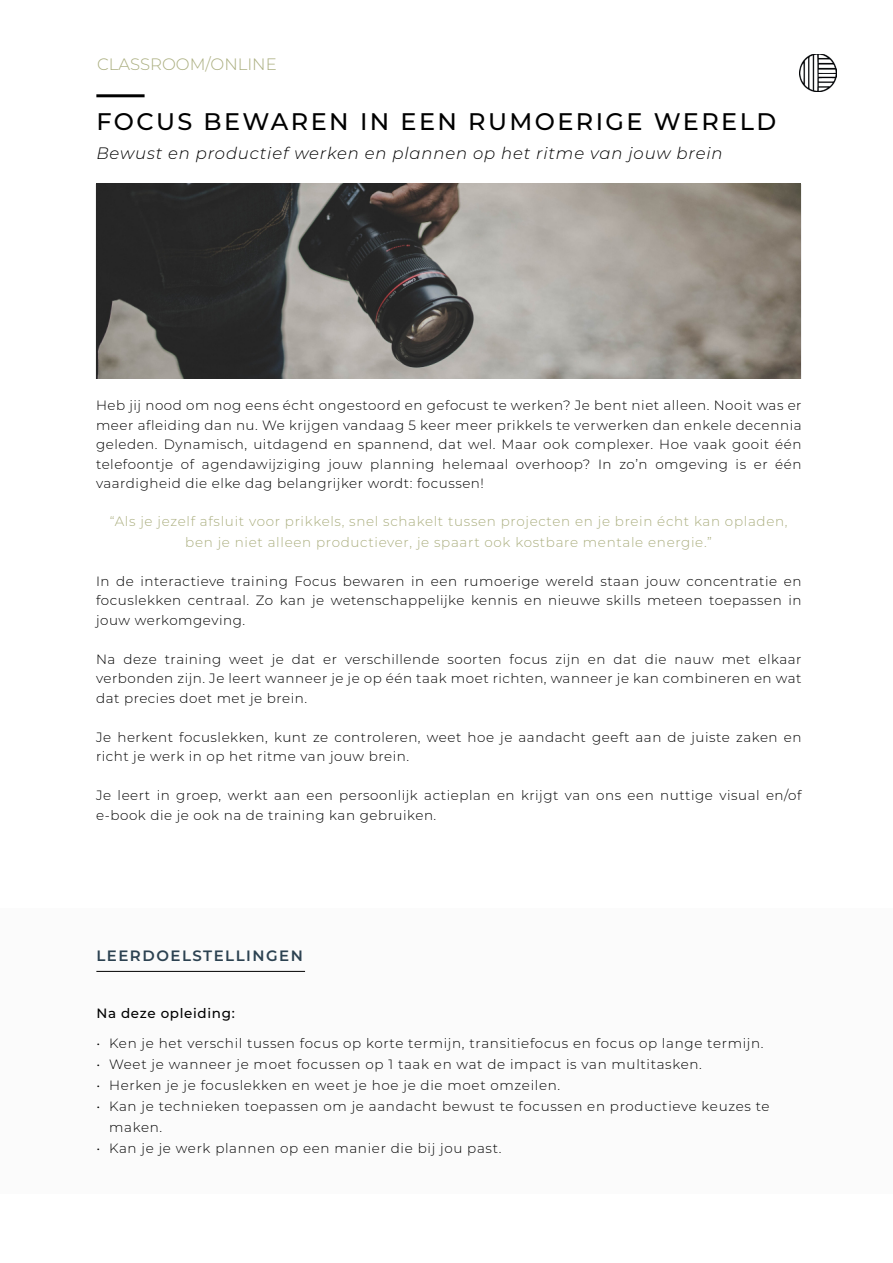
<style>
.page{position:relative;width:893px;height:1263px;background:#fff}
.page>*{position:absolute;margin:0;border:0;box-sizing:border-box;transform-origin:0 0}
.t1{font:500 24px "Montserrat";letter-spacing:.1em;color:#000}
.t2{font:italic 300 16.5px "Montserrat";letter-spacing:.05em;color:#000}
.t3{font:300 16.5px "Montserrat";color:#aaae7f}
.t4{font:600 15px "Montserrat";letter-spacing:.1em;color:#2c4251}
.t5{font:300 13.5px/19.5px "Montserrat";letter-spacing:.04em;color:#000;text-align:justify}
.t6{font:300 13.5px/21px "Montserrat";letter-spacing:.05em;color:#aaae7f;text-align:center}
.t7{font:500 13.5px "Montserrat";letter-spacing:.05em;color:#000}
</style>
<div class="page">
<img style="left:799px;top:54px;width:38px;height:38px">
<div style="left:0;top:908px;width:893px;height:285px;background:#fbfbfb"></div>
<hr style="left:96px;top:94px;width:49px;height:3px;background:#000">
<hr style="left:96px;top:971px;width:209px;height:1px;background:#000">
<img style="left:97px;top:184px;width:703px;height:194px">
<p class="t3" style="left:97px;top:53px;width:181px">CLASSROOM/ONLINE</p>
<h1 class="t1" style="left:96px;top:105px;width:681px">FOCUS BEWAREN IN EEN RUMOERIGE WERELD</h1>
<p class="t2" style="left:96px;top:142px;width:628px">Bewust en productief werken en plannen op het ritme van jouw brein</p>
<p class="t5" style="left:96px;top:395px;width:707px">Heb jij nood om nog eens écht ongestoord en gefocust te werken? Je bent niet alleen. Nooit was er meer afleiding dan nu. We krijgen vandaag 5 keer meer prikkels te verwerken dan enkele decennia geleden. Dynamisch, uitdagend en spannend, dat wel. Maar ook complexer. Hoe vaak gooit één telefoontje of agendawijziging jouw planning helemaal overhoop? In zo’n omgeving is er één vaardigheid die elke dag belangrijker wordt: focussen!</p>
<p class="t6" style="left:110px;top:510px;width:679px">“Als je jezelf afsluit voor prikkels, snel schakelt tussen projecten en je brein écht kan opladen, ben je niet alleen productiever, je spaart ook kostbare mentale energie.”</p>
<p class="t5" style="left:96px;top:570px;width:707px">In de interactieve training Focus bewaren in een rumoerige wereld staan jouw concentratie en focuslekken centraal. Zo kan je wetenschappelijke kennis en nieuwe skills meteen toepassen in jouw werkomgeving.</p>
<p class="t5" style="left:96px;top:648px;width:707px">Na deze training weet je dat er verschillende soorten focus zijn en dat die nauw met elkaar verbonden zijn. Je leert wanneer je je op één taak moet richten, wanneer je kan combineren en wat dat precies doet met je brein.</p>
<p class="t5" style="left:96px;top:726px;width:707px">Je herkent focuslekken, kunt ze controleren, weet hoe je aandacht geeft aan de juiste zaken en richt je werk in op het ritme van jouw brein.</p>
<p class="t5" style="left:96px;top:785px;width:707px">Je leert in groep, werkt aan een persoonlijk actieplan en krijgt van ons een nuttige visual en/of e-book die je ook na de training kan gebruiken.</p>
<p class="t4" style="left:96px;top:945px;width:208px">LEERDOELSTELLINGEN</p>
<p class="t7" style="left:96px;top:1003px;width:140px">Na deze opleiding:</p>
<p class="t5" style="left:96px;top:1033px;width:669px">• Ken je het verschil tussen focus op korte termijn, transitiefocus en focus op lange termijn.</p>
<p class="t5" style="left:96px;top:1054px;width:607px">• Weet je wanneer je moet focussen op 1 taak en wat de impact is van multitasken.</p>
<p class="t5" style="left:96px;top:1075px;width:465px">• Herken je je focuslekken en weet je hoe je die moet omzeilen.</p>
<p class="t5" style="left:109px;top:1095px;width:662px;line-height:21px;text-indent:-13px">• Kan je technieken toepassen om je aandacht bewust te focussen en productieve keuzes te maken.</p>
<p class="t5" style="left:96px;top:1138px;width:407px">• Kan je je werk plannen op een manier die bij jou past.</p>
</div>
